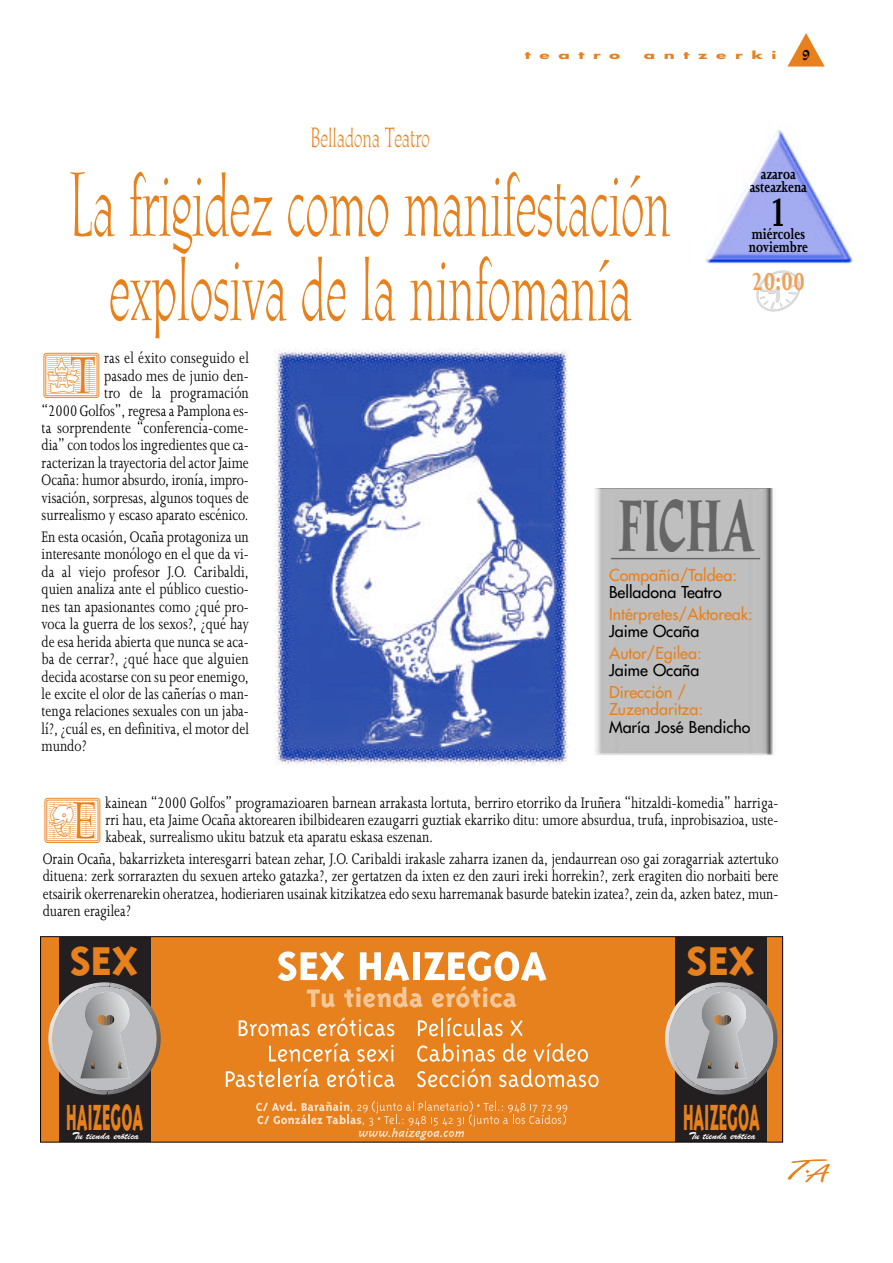
<style>
.page{position:relative;width:893px;height:1263px;background:#fff}
.page>*{position:absolute;margin:0;border:0;box-sizing:border-box;transform-origin:0 0}
.t1{font:85.8px/84.4px "Cg Athenaeum";color:#e7811d;text-align:center;scale:.59 1}
.t2{font:700 66.75px "Cg Athenaeum";color:#666;scale:.67 1}
.t3{font:800 46.2px "Triplex";color:#e7811d}
.t4{font:45.3px "Cg Athenaeum Initial Positive";color:#e7811d}
.t5{font:700 45.3px "Joanna";color:#000;scale:.8 1}
.t6{font:800 41.85px "Triplex";color:#e7811d;scale:.45 1}
.t7{font:700 28.35px "Joanna";color:#eea15b;scale:.8 1}
.t8{font:27.9px "Freestyle Script";color:#e7811d;scale:2.18 1}
.t9{font:26.25px "Cg Athenaeum";color:#e7811d;scale:.7 1}
.t10{font:17.4px/17.4px "Joanna";color:#000;text-align:justify;scale:.8 1}
.t11{font:700 16.5px/12.9px "Joanna";color:#000;text-align:center;scale:.8 1}
.t12{font:16.05px/17.4px "Futura";color:#e7811d}
.t13{font:16.05px "Futura";color:#000}
.t14{font:700 14.55px "Cg Athenaeum";color:#000}
.t15{font:700 10.2px "Futura";letter-spacing:.52em;color:#e7811d;scale:1.64 1}
.t16{font:10.05px "Brush Script";color:#fff}
</style>
<div class="page">
<svg style="left:756px;top:270px;width:45px;height:42px"></svg>
<svg style="left:787px;top:33px;width:37px;height:34px"></svg>
<img style="left:706px;top:130px;width:147px;height:134px">
<img style="left:595px;top:489px;width:178px;height:267px">
<hr style="left:611px;top:558px;width:149px;height:1px;background:#666">
<div style="left:41px;top:937px;width:741px;height:205px;background:#e7811d"></div>
<div style="left:59px;top:937px;width:91px;height:205px;background:#231f20"></div>
<svg style="left:48px;top:982px;width:113px;height:113px"></svg>
<div style="left:675px;top:937px;width:92px;height:205px;background:#231f20"></div>
<svg style="left:665px;top:982px;width:112px;height:113px"></svg>
<svg style="left:278px;top:951px;width:268px;height:57px"></svg>
<svg style="left:239px;top:1020px;width:70px;height:16px"></svg>
<svg style="left:317px;top:1017px;width:77px;height:19px"></svg>
<svg style="left:269px;top:1043px;width:81px;height:19px"></svg>
<svg style="left:357px;top:1045px;width:36px;height:17px"></svg>
<svg style="left:226px;top:1068px;width:93px;height:19px"></svg>
<svg style="left:327px;top:1068px;width:68px;height:19px"></svg>
<svg style="left:418px;top:1017px;width:84px;height:19px"></svg>
<svg style="left:510px;top:1020px;width:12px;height:16px"></svg>
<svg style="left:417px;top:1043px;width:78px;height:19px"></svg>
<svg style="left:503px;top:1043px;width:23px;height:19px"></svg>
<svg style="left:533px;top:1043px;width:55px;height:19px"></svg>
<svg style="left:417px;top:1068px;width:73px;height:19px"></svg>
<svg style="left:499px;top:1069px;width:99px;height:18px"></svg>
<svg style="left:256px;top:1101px;width:311px;height:39px"></svg>
<div style="left:40px;top:936px;width:743px;height:207px;border:1px solid #000"></div>
<img style="left:275px;top:348px;width:294px;height:418px">
<h3 class="t9" style="left:311px;top:128px;width:171px">Belladona Teatro</h3>
<p class="t15" style="left:524px;top:50px;width:60px">teatro</p>
<p class="t15" style="left:643px;top:50px;width:82px">antzerki</p>
<p class="t14" style="left:802px;top:49px;width:9px">9</p>
<h1 class="t1" style="left:70px;top:171px;width:1019px">La frigidez como manifestación explosiva de la ninfomanía</h1>
<p class="t11" style="left:749px;top:169px;width:73px">azaroa asteazkena</p>
<h3 class="t5" style="left:768px;top:196px;width:26px">1</h3>
<p class="t11" style="left:749px;top:229px;width:75px;text-align:left">miércoles noviembre</p>
<h3 class="t7" style="left:751px;top:271px;width:69px">20:00</h3>
<p class="t10" style="left:42px;top:351px;width:260px;text-align:right">ras el éxito conseguido el<br>pasado mes de junio den-<br>tro de la programación<br>“2000 Golfos”, regresa a Pamplona es&shy;ta sorprendente “conferencia-come&shy;dia” con todos los ingredientes que ca&shy;racterizan la trayectoria del actor Jaime Ocaña: humor absurdo, ironía, impro&shy;visación, sorpresas, algunos toques de surrealismo y escaso aparato escénico.</p>
<p class="t10" style="left:42px;top:530px;width:260px">En esta ocasión, Ocaña protagoniza un interesante monólogo en el que da vi&shy;da al viejo profesor J.O. Caribaldi, quien analiza ante el público cuestio&shy;nes tan apasionantes como ¿qué pro&shy;voca la guerra de los sexos?, ¿qué hay de esa herida abierta que nunca se aca&shy;ba de cerrar?, ¿qué hace que alguien decida acostarse con su peor enemigo, le excite el olor de las cañerías o man&shy;tenga relaciones sexuales con un jaba&shy;lí?, ¿cuál es, en definitiva, el motor del mundo?</p>
<h3 class="t4" style="left:43px;top:353px;width:58px">T</h3>
<h2 class="t2" style="left:618px;top:500px;width:204px">FICHA</h2>
<p class="t12" style="left:609px;top:567px;width:129px">Compañía/Taldea:</p>
<p class="t13" style="left:609px;top:584px;width:114px">Belladona Teatro</p>
<p class="t12" style="left:609px;top:606px;width:145px">Intérpretes/Aktoreak:</p>
<p class="t13" style="left:609px;top:623px;width:92px">Jaime Ocaña</p>
<p class="t12" style="left:609px;top:645px;width:94px">Autor/Egilea:</p>
<p class="t13" style="left:609px;top:662px;width:92px">Jaime Ocaña</p>
<p class="t12" style="left:609px;top:684px;width:95px">Dirección /<br>Zuzendaritza:</p>
<p class="t13" style="left:609px;top:719px;width:143px">María José Bendicho</p>
<p class="t10" style="left:105px;top:795px;width:843px">kainean “2000 Golfos” programazioaren barnean arrakasta lortuta, berriro etorriko da Iruñera “hitzaldi-komedia” harriga&shy;rri hau, eta Jaime Ocaña aktorearen ibilbidearen ezaugarri guztiak ekarriko ditu: umore absurdua, trufa, inprobisazioa, uste&shy;kabeak, surrealismo ukitu batzuk eta aparatu eskasa eszenan.</p>
<p class="t10" style="left:43px;top:852px;width:921px">Orain Ocaña, bakarrizketa interesgarri batean zehar, J.O. Caribaldi irakasle zaharra izanen da, jendaurrean oso gai zoragarriak aztertuko dituena: zerk sorrarazten du sexuen arteko gatazka?, zer gertatzen da ixten ez den zauri ireki horrekin?, zerk eragiten dio norbaiti bere etsairik okerrenarekin oheratzea, hodieriaren usainak kitzikatzea edo sexu harremanak basurde batekin izatea?, zein da, azken batez, mun&shy;duaren eragilea?</p>
<h3 class="t4" style="left:44px;top:797px;width:58px">E</h3>
<h3 class="t3" style="left:70px;top:943px;width:70px">SEX</h3>
<h3 class="t6" style="left:66px;top:1101px;width:173px">HAIZEGOA</h3>
<p class="t16" style="left:72px;top:1133px;width:69px">Tu tienda erótica</p>
<h3 class="t3" style="left:686px;top:943px;width:70px">SEX</h3>
<h3 class="t6" style="left:683px;top:1101px;width:173px">HAIZEGOA</h3>
<p class="t16" style="left:688px;top:1133px;width:69px">Tu tienda erótica</p>
<h3 class="t8" style="left:783px;top:1161px;width:22px">T<sub>A</sub></h3>
</div>
